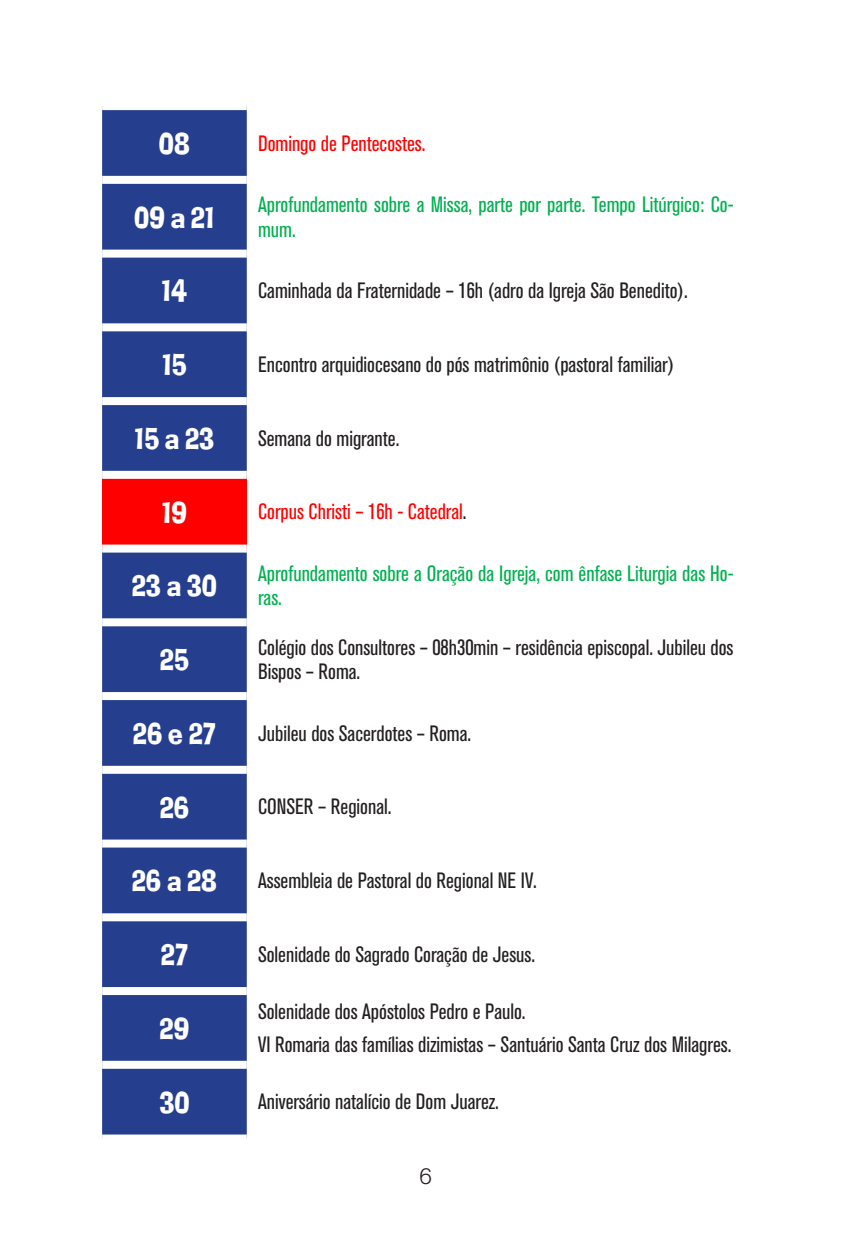
<style>
.page{position:relative;width:851px;height:1248px;background:#fff}
.page>*{position:absolute;margin:0;border:0;box-sizing:border-box;transform-origin:0 0}
.t1{font:28px "Ad Lib Th";color:#fff}
.t2{font:condensed 22px/24.2px "Akzidenz Grotesk BQ";color:#231f20}
.t3{font:condensed 22px/24.2px "Akzidenz Grotesk BQ";color:#00b050}
.t4{font:condensed 22px "Akzidenz Grotesk BQ";color:#f00}
.t5{font:300 22px "Akzidenz Grotesk BQ";color:#231f20}
.s1{color:#231f20}
</style>
<div class="page">
<div style="left:102px;top:110px;width:145px;height:1024px;background:#253f8e"></div>
<div style="left:102px;top:475px;width:145px;height:73px;background:#f00"></div>
<div style="left:102px;top:176px;width:145px;height:8px;background:#fff"></div>
<div style="left:102px;top:249px;width:145px;height:8px;background:#fff"></div>
<div style="left:102px;top:323px;width:145px;height:8px;background:#fff"></div>
<div style="left:102px;top:397px;width:145px;height:8px;background:#fff"></div>
<div style="left:102px;top:471px;width:145px;height:8px;background:#fff"></div>
<div style="left:102px;top:544px;width:145px;height:8px;background:#fff"></div>
<div style="left:102px;top:618px;width:145px;height:8px;background:#fff"></div>
<div style="left:102px;top:692px;width:145px;height:8px;background:#fff"></div>
<div style="left:102px;top:765px;width:145px;height:8px;background:#fff"></div>
<div style="left:102px;top:839px;width:145px;height:8px;background:#fff"></div>
<div style="left:102px;top:913px;width:145px;height:8px;background:#fff"></div>
<div style="left:102px;top:986px;width:145px;height:8px;background:#fff"></div>
<div style="left:102px;top:1060px;width:145px;height:8px;background:#fff"></div>
<p class="t1" style="left:159px;top:132px;width:32px">08</p>
<p class="t4" style="left:258px;top:131px;width:169px">Domingo de Pentecostes.</p>
<p class="t1" style="left:134px;top:206px;width:82px">09 a 21</p>
<p class="t3" style="left:258px;top:193px;width:477px">Aprofundamento sobre a Missa, parte por parte. Tempo Litúrgico: Co&shy;mum.</p>
<p class="t1" style="left:161px;top:279px;width:27px">14</p>
<p class="t2" style="left:258px;top:279px;width:431px">Caminhada da Fraternidade – 16h (adro da Igreja São Benedito).</p>
<p class="t1" style="left:162px;top:353px;width:26px">15</p>
<p class="t2" style="left:258px;top:352px;width:417px">Encontro arquidiocesano do pós matrimônio (pastoral familiar)</p>
<p class="t1" style="left:135px;top:427px;width:81px">15 a 23</p>
<p class="t2" style="left:258px;top:426px;width:143px">Semana do migrante.</p>
<p class="t1" style="left:162px;top:500px;width:27px">19</p>
<p class="t4" style="left:258px;top:499px;width:210px">Corpus Christi – 16h - Catedral<span class="s1">.</span></p>
<p class="t1" style="left:132px;top:574px;width:87px">23 a 30</p>
<p class="t3" style="left:258px;top:561px;width:477px">Aprofundamento sobre a Oração da Igreja, com ênfase Liturgia das Ho&shy;ras.</p>
<p class="t1" style="left:160px;top:648px;width:31px">25</p>
<p class="t2" style="left:258px;top:635px;width:477px">Colégio dos Consultores – 08h30min – residência episcopal. Jubileu dos<br>Bispos – Roma.</p>
<p class="t1" style="left:133px;top:721px;width:84px">26 e 27</p>
<p class="t2" style="left:258px;top:721px;width:215px">Jubileu dos Sacerdotes – Roma.</p>
<p class="t1" style="left:160px;top:795px;width:31px">26</p>
<p class="t2" style="left:258px;top:795px;width:135px">CONSER – Regional.</p>
<p class="t1" style="left:132px;top:869px;width:87px">26 a 28</p>
<p class="t2" style="left:258px;top:868px;width:280px">Assembleia de Pastoral do Regional NE IV.</p>
<p class="t1" style="left:161px;top:943px;width:29px">27</p>
<p class="t2" style="left:258px;top:942px;width:278px">Solenidade do Sagrado Coração de Jesus.</p>
<p class="t1" style="left:159px;top:1016px;width:31px">29</p>
<p class="t2" style="left:258px;top:995px;width:474px;line-height:33px">Solenidade dos Apóstolos Pedro e Paulo.<br>VI Romaria das famílias dizimistas – Santuário Santa Cruz dos Milagres.</p>
<p class="t1" style="left:159px;top:1090px;width:32px">30</p>
<p class="t2" style="left:258px;top:1089px;width:242px">Aniversário natalício de Dom Juarez.</p>
<p class="t5" style="left:419px;top:1164px;width:14px">6</p>
</div>
